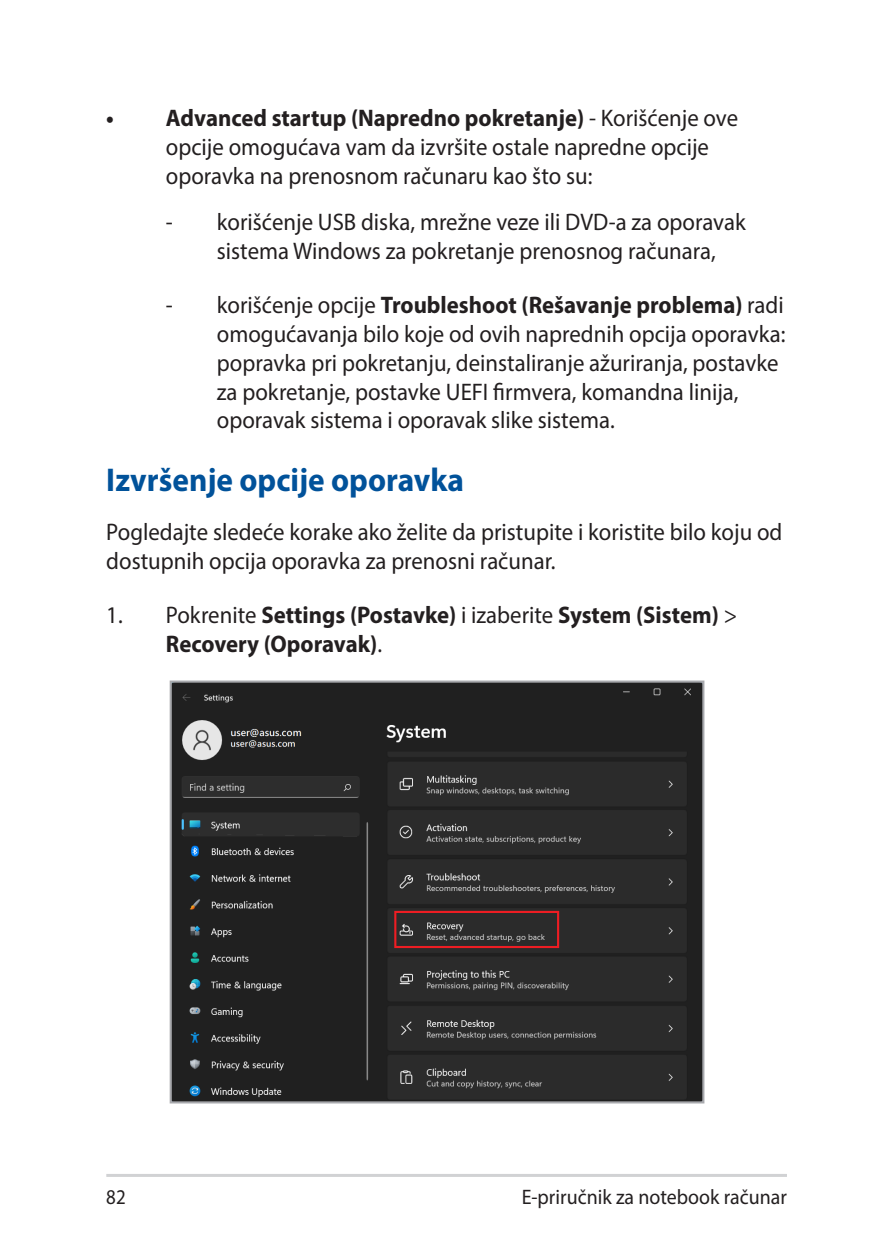
<style>
.page{position:relative;width:893px;height:1259px;background:#fff}
.page>*{position:absolute;margin:0;border:0;box-sizing:border-box;transform-origin:0 0}
.t1{font:700 33px "Myriad Pro";color:#01529a;scale:.95 1}
.t2{font:24px/28.8px "Myriad Pro";color:#231f20;scale:.95 1}
.t3{font:700 24px/28.8px "Myriad Pro";color:#231f20;scale:.95 1}
.t4{font:21px "Myriad Pro";color:#231f20;scale:.95 1}
.t5{font:21px "Myriad Pro";color:#231f20;scale:.9 1}
.s1{font-weight:700}
.s2{font-weight:400}
</style>
<div class="page">
<hr style="left:106px;top:1174px;width:681px;height:3px;background:#d1d2d4">
<img style="left:173px;top:683px;width:528px;height:417px">
<div style="left:170px;top:680px;width:534px;height:423px;border:2px solid #a8a9ad"></div>
<div style="left:394px;top:911px;width:165px;height:37px;border:2px solid #ee1d23"></div>
<p class="t2" style="left:166px;top:104px;width:604px;text-indent:-60px"><span class="s1">• Advanced startup (Napredno pokretanje)</span> - Korišćenje ove opcije omogućava vam da izvršite ostale napredne opcije oporavka na prenosnom računaru kao što su:</p>
<p class="t2" style="left:217px;top:207px;width:558px;text-indent:-51px">- korišćenje USB diska, mrežne veze ili DVD-a za oporavak sistema Windows za pokretanje prenosnog računara,</p>
<p class="t2" style="left:217px;top:290px;width:600px;text-indent:-51px">- korišćenje opcije <span class="s1">Troubleshoot (Rešavanje problema)</span> radi omogućavanja bilo koje od ovih naprednih opcija oporavka: popravka pri pokretanju, deinstaliranje ažuriranja, postavke za pokretanje, postavke UEFI firmvera, komandna linija, oporavak sistema i oporavak slike sistema.</p>
<h1 class="t1" style="left:106px;top:458px;width:378px">Izvršenje opcije oporavka</h1>
<p class="t2" style="left:106px;top:517px;width:713px">Pogledajte sledeće korake ako želite da pristupite i koristite bilo koju od dostupnih opcija oporavka za prenosni računar.</p>
<p class="t3" style="left:166px;top:600px;width:603px;text-indent:-60px"><span class="s2">1. Pokrenite</span> Settings (Postavke) <span class="s2">i izaberite</span> System (Sistem) <span class="s2">&gt;<br></span>Recovery (Oporavak)<span class="s2">.</span></p>
<p class="t5" style="left:106px;top:1184px;width:23px">82</p>
<p class="t4" style="left:522px;top:1184px;width:281px">E-priručnik za notebook računar</p>
</div>
